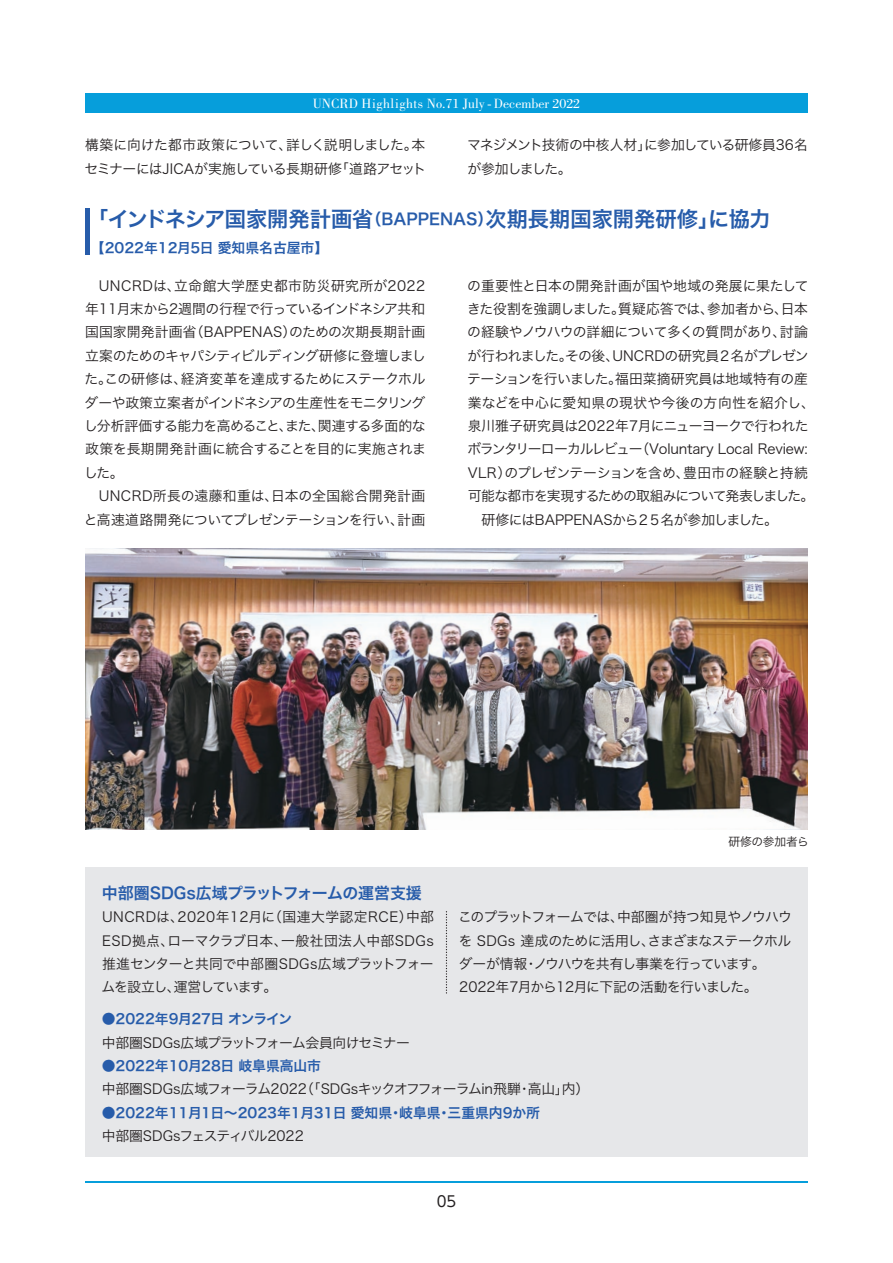
<style>
.page{position:relative;width:893px;height:1263px;background:#fff}
.page>*{position:absolute;margin:0;border:0;box-sizing:border-box;transform-origin:0 0}
.t1{font:21.3px "Hira Kaku Pro N W6";color:#275caa}
.t2{font:15.9px "Hira Kaku Pro N W6";letter-spacing:-.005em;color:#275caa}
.t3{font:14.85px "UD Shin Go Pro";color:#231f20}
.t4{font:13.8px/23.4px "Hira Kaku Pro N W3";letter-spacing:-.025em;color:#231f20;text-align:justify}
.t5{font:13.8px/23.4px "Hira Kaku Pro N W3";letter-spacing:-.05em;color:#231f20}
.t6{font:13.8px "Hira Kaku Pro N W6";color:#275caa}
.t7{font:13.8px/23.4px "Hira Kaku Pro N W3";color:#231f20;text-align:right}
.t8{font:13.8px "Bodoni";color:#fff}
.t9{font:13.8px "Hira Kaku Pro N W3";letter-spacing:-.075em;color:#231f20}
.t10{font:13.8px "Hira Kaku Pro N W3";letter-spacing:-.005em;color:#231f20}
.t11{font:13.8px "Hira Kaku Pro N W3";letter-spacing:.01em;color:#231f20}
.t12{font:13.8px "Hira Kaku Pro N W6";letter-spacing:-.025em;color:#275caa}
.t13{font:11.7px "Hira Kaku Pro N W3";letter-spacing:-.015em;color:#231f20}
.s1{font-size:15.9px}
</style>
<div class="page">
<img style="left:85px;top:549px;width:723px;height:280px">
<div style="left:85px;top:867px;width:723px;height:290px;background:#e6e7e9"></div>
<hr style="left:85px;top:208px;width:4px;height:47px;background:#275caa">
<svg style="left:446px;top:911px;width:1px;height:82px"></svg>
<hr style="left:85px;top:1181px;width:723px;height:1px;background:#069edb">
<div style="left:85px;top:94px;width:723px;height:19px;background:#069edb"></div>
<p class="t8" style="left:313px;top:96px;width:269px">UNCRD Highlights No.71 July -December 2022</p>
<p class="t4" style="left:85px;top:132px;width:343px">構築に向けた都市政策について、詳しく説明しました。本セミナーにはJICAが実施している長期研修「道路アセット</p>
<p class="t5" style="left:467px;top:132px;width:342px">マネジメント技術の中核人材」に参加している研修員36名が参加しました。</p>
<h1 class="t1" style="left:87px;top:200px;width:685px">「インドネシア国家開発計画省<span class="s1">（BAPPENAS）</span>次期長期国家開発研修」に協力</h1>
<p class="t6" style="left:91px;top:235px;width:239px">【2022年12月5日 愛知県名古屋市】</p>
<p class="t4" style="left:84px;top:273px;width:344px;text-indent:15px">UNCRDは、立命館大学歴史都市防災研究所が2022年11月末から2週間の行程で行っているインドネシア共和国国家開発計画省（BAPPENAS）のための次期長期計画立案のためのキャパシティビルディング研修に登壇しました。この研修は、経済変革を達成するためにステークホルダーや政策立案者がインドネシアの生産性をモニタリングし分析評価する能力を高めること、また、関連する多面的な政策を長期開発計画に統合することを目的に実施されました。</p>
<p class="t7" style="left:84px;top:483px;width:343px">UNCRD所長の遠藤和重は、日本の全国総合開発計画と高速道路開発についてプレゼンテーションを行い、計画</p>
<p class="t10" style="left:467px;top:273px;width:343px">の重要性と日本の開発計画が国や地域の発展に果たして</p>
<p class="t4" style="left:467px;top:296px;width:342px">きた役割を強調しました。質疑応答では、参加者から、日本</p>
<p class="t4" style="left:467px;top:320px;width:342px">の経験やノウハウの詳細について多くの質問があり、討論</p>
<p class="t4" style="left:467px;top:343px;width:343px">が行われました。その後、UNCRDの研究員２名がプレゼン</p>
<p class="t4" style="left:467px;top:366px;width:342px">テーションを行いました。福田菜摘研究員は地域特有の産</p>
<p class="t11" style="left:468px;top:390px;width:349px">業などを中心に愛知県の現状や今後の方向性を紹介し、</p>
<p class="t4" style="left:468px;top:413px;width:342px">泉川雅子研究員は2022年7月にニューヨークで行われた</p>
<p class="t4" style="left:467px;top:436px;width:342px">ボランタリーローカルレビュー（Voluntary Local Review:</p>
<p class="t4" style="left:468px;top:460px;width:342px">VLR）のプレゼンテーションを含め、豊田市の経験と持続</p>
<p class="t9" style="left:468px;top:484px;width:348px">可能な都市を実現するための取組みについて発表しました。</p>
<p class="t4" style="left:482px;top:507px;width:298px">研修にはBAPPENASから２５名が参加しました。</p>
<p class="t2" style="left:102px;top:878px;width:321px">中部圏SDGs広域プラットフォームの運営支援</p>
<p class="t13" style="left:728px;top:831px;width:82px">研修の参加者ら</p>
<p class="t4" style="left:102px;top:904px;width:334px">UNCRDは、2020年12月に（国連大学認定RCE）中部ESD拠点、ローマクラブ日本、一般社団法人中部SDGs推進センターと共同で中部圏SDGs広域プラットフォームを設立し、運営しています。</p>
<p class="t5" style="left:458px;top:904px;width:335px">このプラットフォームでは、中部圏が持つ知見やノウハウを SDGs 達成のために活用し、さまざまなステークホルダーが情報・ノウハウを共有し事業を行っています。<br>2022年7月から12月に下記の活動を行いました。</p>
<p class="t12" style="left:102px;top:1006px;width:192px">●2022年9月27日 オンライン</p>
<p class="t4" style="left:102px;top:1030px;width:310px">中部圏SDGs広域プラットフォーム会員向けセミナー</p>
<p class="t6" style="left:102px;top:1053px;width:221px">●2022年10月28日 岐阜県高山市</p>
<p class="t4" style="left:102px;top:1076px;width:489px">中部圏SDGs広域フォーラム2022（「SDGsキックオフフォーラムin飛騨・高山」内）</p>
<p class="t6" style="left:102px;top:1100px;width:439px">●2022年11月1日～2023年1月31日 愛知県・岐阜県・三重県内9か所</p>
<p class="t4" style="left:102px;top:1123px;width:203px">中部圏SDGsフェスティバル2022</p>
<p class="t3" style="left:437px;top:1189px;width:21px">05</p>
</div>
